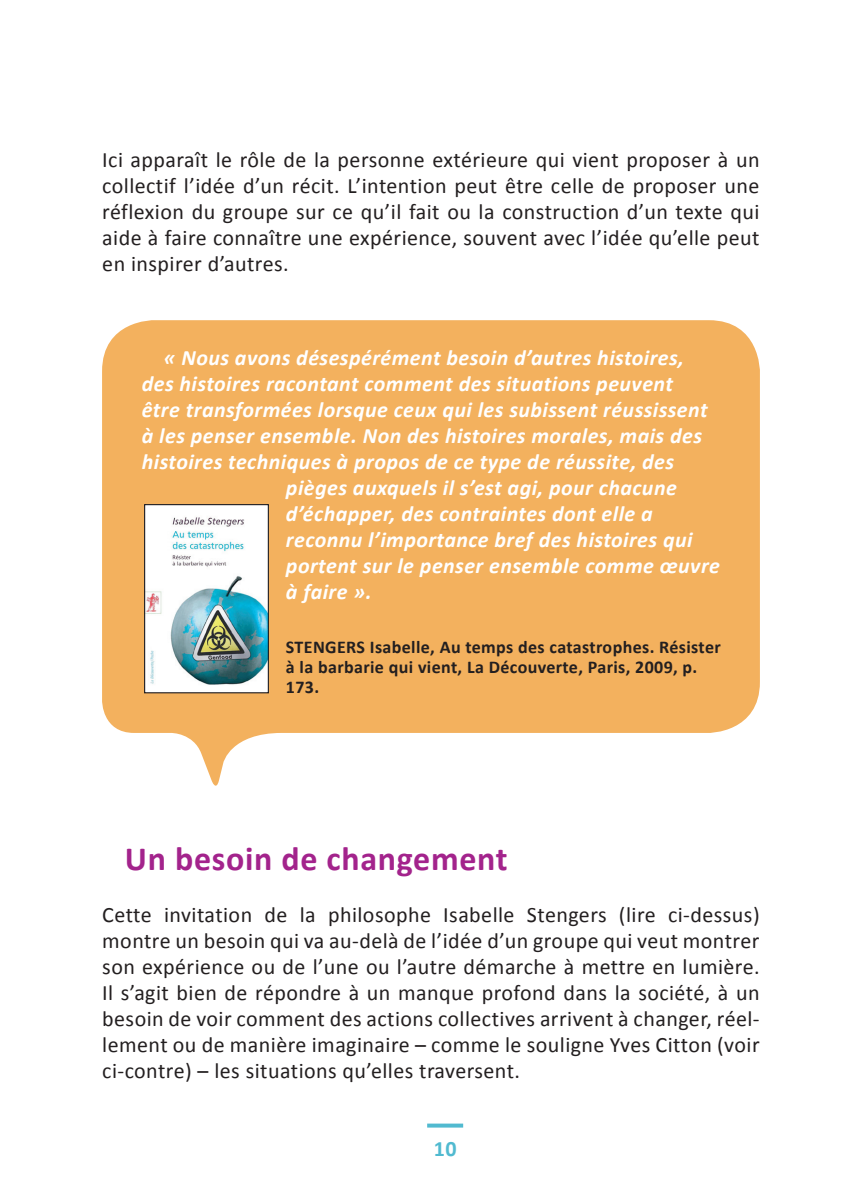
<style>
.page{position:relative;width:862px;height:1202px;background:#fff}
.page>*{position:absolute;margin:0;border:0;box-sizing:border-box;transform-origin:0 0}
.t1{font:700 34px "Calibri";letter-spacing:.02em;color:#a3238c}
.t2{font:22px/26px "Calibri";letter-spacing:.02em;color:#231f20;text-align:justify}
.t3{font:italic 700 22px "Calibri";letter-spacing:.02em;color:#fff}
.t4{font:700 22px "Calibri";color:#51bad0}
.t5{font:700 18px/20px "Calibri";letter-spacing:.02em;color:#231f20}
</style>
<div class="page">
<svg style="left:427px;top:1123px;width:36px;height:4px"></svg>
<svg style="left:102px;top:320px;width:658px;height:466px;background:#f4ba72"></svg>
<img style="left:146px;top:506px;width:121px;height:185px">
<div style="left:144px;top:504px;width:125px;height:189px;border:1px solid #231f20"></div>
<p class="t2" style="left:102px;top:147px;width:659px">Ici apparaît le rôle de la personne extérieure qui vient proposer à un collectif l’idée d’un récit. L’intention peut être celle de proposer une réflexion du groupe sur ce qu’il fait ou la construction d’un texte qui aide à faire connaître une expérience, souvent avec l’idée qu’elle peut en inspirer d’autres.</p>
<p class="t3" style="left:164px;top:344px;width:522px">« Nous avons désespérément besoin d’autres histoires,</p>
<p class="t3" style="left:142px;top:370px;width:533px">des histoires racontant comment des situations peuvent</p>
<p class="t3" style="left:142px;top:396px;width:567px">être transformées lorsque ceux qui les subissent réussissent</p>
<p class="t3" style="left:142px;top:422px;width:562px">à les penser ensemble. Non des histoires morales, mais des</p>
<p class="t3" style="left:142px;top:448px;width:534px">histoires techniques à propos de ce type de réussite, des</p>
<p class="t3" style="left:286px;top:474px;width:392px">pièges auxquels il s’est agi, pour chacune</p>
<p class="t3" style="left:286px;top:500px;width:368px">d’échapper, des contraintes dont elle a</p>
<p class="t3" style="left:286px;top:526px;width:408px">reconnu l’importance bref des histoires qui</p>
<p class="t3" style="left:286px;top:552px;width:435px">portent sur le penser ensemble comme œuvre</p>
<p class="t3" style="left:286px;top:578px;width:87px">à faire ».</p>
<p class="t5" style="left:286px;top:637px;width:436px">STENGERS Isabelle, Au temps des catastrophes. Résister à la barbarie qui vient, La Découverte, Paris, 2009, p.<br>173.</p>
<h1 class="t1" style="left:125px;top:836px;width:384px">Un besoin de changement</h1>
<p class="t2" style="left:102px;top:901px;width:659px">Cette invitation de la philosophe Isabelle Stengers (lire ci-dessus) montre un besoin qui va au-delà de l’idée d’un groupe qui veut montrer son expérience ou de l’une ou l’autre démarche à mettre en lumière.<br>Il s’agit bien de répondre à un manque profond dans la société, à un besoin de voir comment des actions collectives arrivent à changer, réel&shy;lement ou de manière imaginaire – comme le souligne Yves Citton (voir ci-contre) – les situations qu’elles traversent.</p>
<p class="t4" style="left:434px;top:1134px;width:24px">10</p>
</div>
